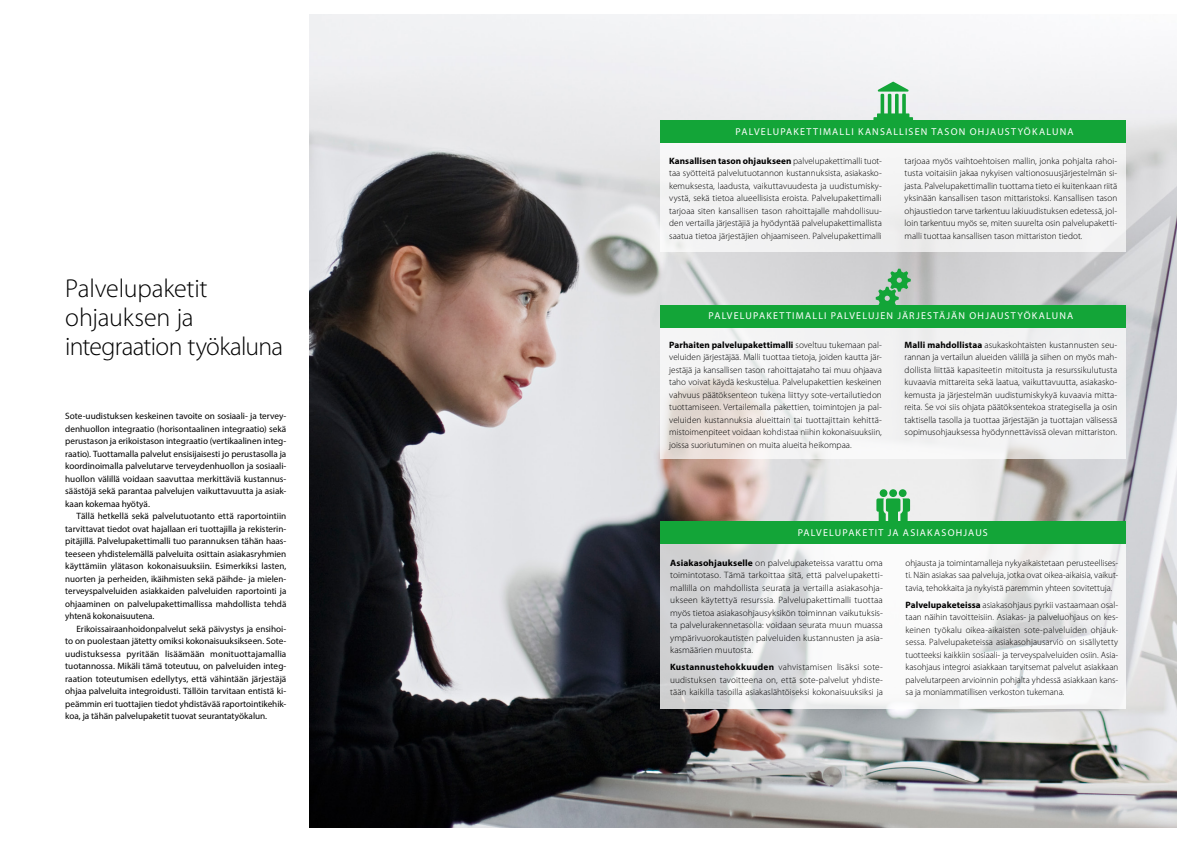
<style>
.page{position:relative;width:1191px;height:842px;background:#fff}
.page>*{position:absolute;margin:0;border:0;box-sizing:border-box;transform-origin:0 0}
.t1{font:300 26px/29px "Myriad Pro";letter-spacing:-.015em;color:#000}
.t2{font:10px "Myriad Pro";letter-spacing:.115em;color:#fff}
.t3{font:300 9.2px/12.5px "Myriad Pro";color:#000;text-align:justify}
.t4{font:9.2px/12.5px "Myriad Pro";color:#000;text-align:justify}
.s1{font-weight:700}
</style>
<div class="page">
<img style="left:309px;top:14px;width:867px;height:814px">
<div style="left:660px;top:142px;width:465px;height:110px;background:#f3f3f3"></div>
<svg style="left:660px;top:327px;width:465px;height:132px;fill:#f2f2f3"></svg>
<svg style="left:660px;top:544px;width:465px;height:165px;fill:#f5f5f6"></svg>
<div style="left:660px;top:121px;width:465px;height:22px;background:#13a538"></div>
<div style="left:660px;top:305px;width:465px;height:22px;background:#13a538"></div>
<div style="left:660px;top:522px;width:465px;height:22px;background:#13a538"></div>
<div style="left:879px;top:489px;width:8px;height:8px;background:#13a538;border-radius:50%"></div>
<div style="left:889px;top:489px;width:8px;height:8px;background:#13a538;border-radius:50%"></div>
<div style="left:898px;top:489px;width:8px;height:8px;background:#13a538;border-radius:50%"></div>
<svg style="left:876px;top:498px;width:34px;height:24px"></svg>
<svg style="left:875px;top:269px;width:35px;height:36px"></svg>
<svg style="left:873px;top:82px;width:40px;height:39px"></svg>
<h1 class="t1" style="left:65px;top:274px;width:220px">Palvelupaketit ohjauksen ja integraation työkaluna</h1>
<p class="t4" style="left:65px;top:410px;width:223px">Sote-uudistuksen keskeinen tavoite on sosiaali- ja tervey&shy;denhuollon integraatio (horisontaalinen integraatio) sekä perustason ja erikoistason integraatio (vertikaalinen integ&shy;raatio). Tuottamalla palvelut ensisijaisesti jo perustasolla ja koordinoimalla palvelutarve terveydenhuollon ja sosiaali&shy;huollon välillä voidaan saavuttaa merkittäviä kustannus&shy;säästöjä sekä parantaa palvelujen vaikuttavuutta ja asiak&shy;kaan kokemaa hyötyä.</p>
<p class="t4" style="left:65px;top:510px;width:223px;text-indent:11px">Tällä hetkellä sekä palvelutuotanto että raportointiin tarvittavat tiedot ovat hajallaan eri tuottajilla ja rekisterin&shy;pitäjillä. Palvelupakettimalli tuo parannuksen tähän haas&shy;teeseen yhdistelemällä palveluita osittain asiakasryhmien käyttämiin ylätason kokonaisuuksiin. Esimerkiksi lasten, nuorten ja perheiden, ikäihmisten sekä päihde- ja mielen&shy;terveyspalveluiden asiakkaiden palveluiden raportointi ja ohjaaminen on palvelupakettimallissa mahdollista tehdä yhtenä kokonaisuutena.</p>
<p class="t4" style="left:65px;top:622px;width:223px;text-indent:11px">Erikoissairaanhoidonpalvelut sekä päivystys ja ensihoi&shy;to on puolestaan jätetty omiksi kokonaisuuksikseen. Sote&shy;uudistuksessa pyritään lisäämään monituottajamallia tuotannossa. Mikäli tämä toteutuu, on palveluiden integ&shy;raation toteutumisen edellytys, että vähintään järjestäjä ohjaa palveluita integroidusti. Tällöin tarvitaan entistä ki&shy;peämmin eri tuottajien tiedot yhdistävää raportointikehik&shy;koa, ja tähän palvelupaketit tuovat seurantatyökalun.</p>
<p class="t2" style="left:735px;top:126px;width:339px">PALVELUPAKETTIMALLI KANSALLISEN TASON OHJAUSTYÖKALUNA</p>
<p class="t3" style="left:669px;top:154px;width:214px"><span class="s1">Kansallisen tason ohjaukseen</span> palvelupakettimalli tuot&shy;taa syötteitä palvelutuotannon kustannuksista, asiakasko&shy;kemuksesta, laadusta, vaikuttavuudesta ja uudistumisky&shy;vystä, sekä tietoa alueellisista eroista. Palvelupakettimalli tarjoaa siten kansallisen tason rahoittajalle mahdollisuu&shy;den vertailla järjestäjiä ja hyödyntää palvelupakettimallista saatua tietoa järjestäjien ohjaamiseen. Palvelupakettimalli</p>
<p class="t3" style="left:904px;top:154px;width:214px">tarjoaa myös vaihtoehtoisen mallin, jonka pohjalta rahoi&shy;tusta voitaisiin jakaa nykyisen valtionosuusjärjestelmän si&shy;jasta. Palvelupakettimallin tuottama tieto ei kuitenkaan riitä yksinään kansallisen tason mittaristoksi. Kansallisen tason ohjaustiedon tarve tarkentuu lakiuudistuksen edetessä, jol&shy;loin tarkentuu myös se, miten suurelta osin palvelupaketti&shy;malli tuottaa kansallisen tason mittariston tiedot.</p>
<p class="t2" style="left:708px;top:310px;width:366px">PALVELUPAKETTIMALLI PALVELUJEN JÄRJESTÄJÄN OHJAUSTYÖKALUNA</p>
<p class="t3" style="left:669px;top:338px;width:214px"><span class="s1">Parhaiten palvelupakettimalli</span> soveltuu tukemaan pal&shy;veluiden järjestäjää. Malli tuottaa tietoja, joiden kautta jär&shy;jestäjä ja kansallisen tason rahoittajataho tai muu ohjaava taho voivat käydä keskustelua. Palvelupakettien keskeinen vahvuus päätöksenteon tukena liittyy sote-vertailutiedon tuottamiseen. Vertailemalla pakettien, toimintojen ja pal&shy;veluiden kustannuksia alueittain tai tuottajittain kehittä&shy;mistoimenpiteet voidaan kohdistaa niihin kokonaisuuksiin, joissa suoriutuminen on muita alueita heikompaa.</p>
<p class="t3" style="left:904px;top:338px;width:214px"><span class="s1">Malli mahdollistaa</span> asukaskohtaisten kustannusten seu&shy;rannan ja vertailun alueiden välillä ja siihen on myös mah&shy;dollista liittää kapasiteetin mitoitusta ja resurssikulutusta kuvaavia mittareita sekä laatua, vaikuttavuutta, asiakasko&shy;kemusta ja järjestelmän uudistumiskykyä kuvaavia mitta&shy;reita. Se voi siis ohjata päätöksentekoa strategisella ja osin taktisella tasolla ja tuottaa järjestäjän ja tuottajan välisessä sopimusohjauksessa hyödynnettävissä olevan mittariston.</p>
<p class="t2" style="left:797px;top:526px;width:192px">PALVELUPAKETIT JA ASIAKASOHJAUS</p>
<p class="t3" style="left:670px;top:556px;width:214px"><span class="s1">Asiakasohjaukselle</span> on palvelupaketeissa varattu oma toimintotaso. Tämä tarkoittaa sitä, että palvelupaketti&shy;mallilla on mahdollista seurata ja vertailla asiakasohja&shy;ukseen käytettyä resurssia. Palvelupakettimalli tuottaa myös tietoa asiakasohjausyksikön toiminnan vaikutuksis&shy;ta palvelurakennetasolla: voidaan seurata muun muassa ympärivuorokautisten palveluiden kustannusten ja asia&shy;kasmäärien muutosta.</p>
<p class="t3" style="left:670px;top:661px;width:214px"><span class="s1">Kustannustehokkuuden</span> vahvistamisen lisäksi sote&shy;uudistuksen tavoitteena on, että sote-palvelut yhdiste&shy;tään kaikilla tasoilla asiakaslähtöiseksi kokonaisuuksiksi ja</p>
<p class="t3" style="left:905px;top:556px;width:214px">ohjausta ja toimintamalleja nykyaikaistetaan perusteellises&shy;ti. Näin asiakas saa palveluja, jotka ovat oikea-aikaisia, vaikut&shy;tavia, tehokkaita ja nykyistä paremmin yhteen sovitettuja.</p>
<p class="t3" style="left:905px;top:598px;width:214px"><span class="s1">Palvelupaketeissa</span> asiakasohjaus pyrkii vastaamaan osal&shy;taan näihin tavoitteisiin. Asiakas- ja palveluohjaus on kes&shy;keinen työkalu oikea-aikaisten sote-palveluiden ohjauk&shy;sessa. Palvelupaketeissa asiakasohjausarvio on sisällytetty tuotteeksi kaikkiin sosiaali- ja terveyspalveluiden osiin. Asia&shy;kasohjaus integroi asiakkaan tarvitsemat palvelut asiakkaan palvelutarpeen arvioinnin pohjalta yhdessä asiakkaan kans&shy;sa ja moniammatillisen verkoston tukemana.</p>
</div>
